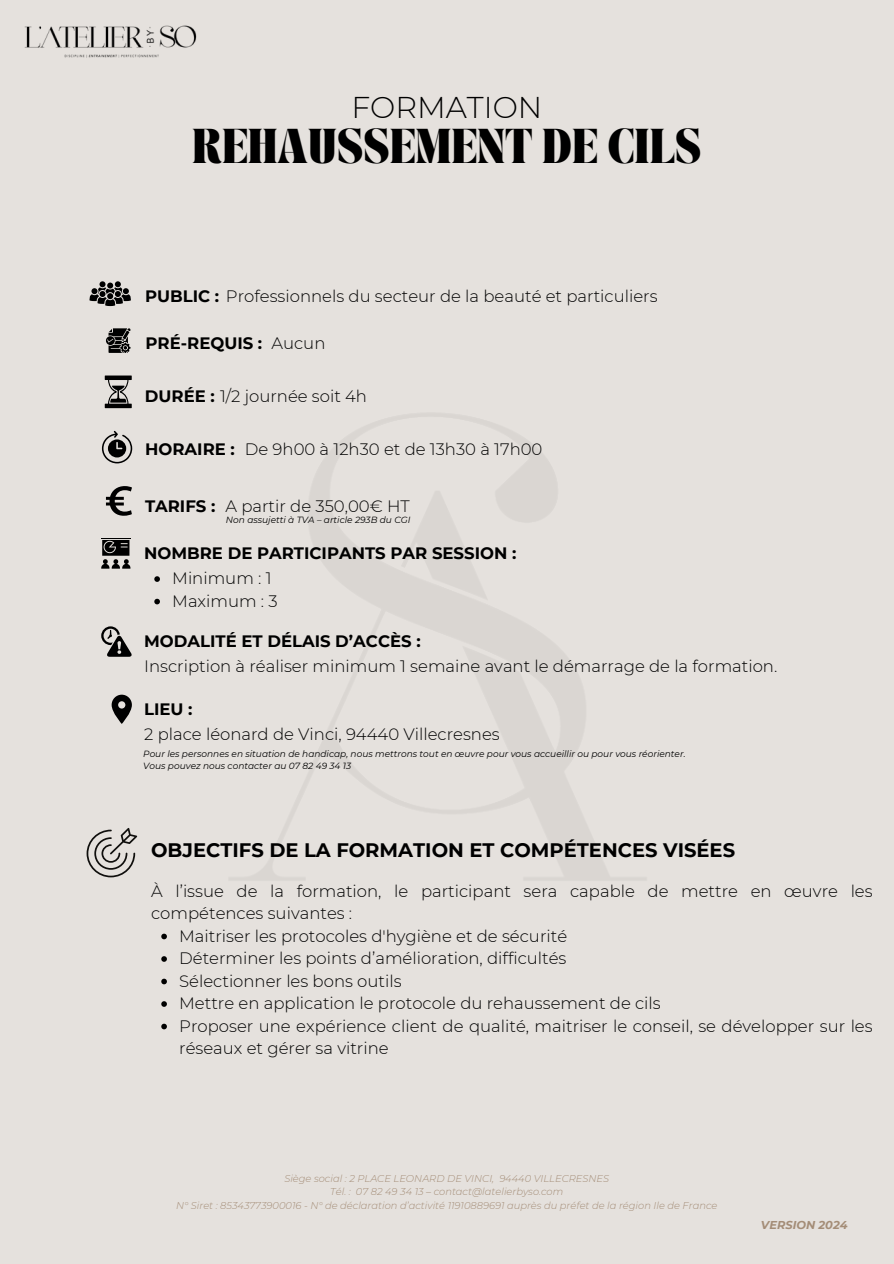
<style>
.page{position:relative;width:894px;height:1264px;background:#fff}
.page>*{position:absolute;margin:0;border:0;box-sizing:border-box;transform-origin:0 0}
.t1{font:700 30px "TANASHFORD";color:#000}
.t2{font:300 30px "Montserrat";color:#000}
.t3{font:700 19.5px "Montserrat";color:#000}
.t4{font:300 16.5px/22.5px "Montserrat";color:#000}
.t5{font:700 16.5px "Montserrat";color:#000}
.t6{font:italic 700 11.4px "Montserrat";color:#a48d77}
.t7{font:italic 300 9.9px "Montserrat";color:#a48d77}
.t8{font:italic 9px "Montserrat";color:#000}
.s1{font-weight:700}
</style>
<div class="page">
<div style="left:0;top:0;width:893px;height:1263px;background:#e5e1dd"></div>
<svg style="left:89px;top:281px;width:42px;height:25px"></svg>
<svg style="left:106px;top:328px;width:25px;height:25px"></svg>
<svg style="left:102px;top:431px;width:30px;height:32px"></svg>
<svg style="left:105px;top:375px;width:27px;height:33px"></svg>
<svg style="left:106px;top:486px;width:26px;height:29px"></svg>
<svg style="left:101px;top:538px;width:29px;height:30px"></svg>
<svg style="left:101px;top:626px;width:31px;height:30px"></svg>
<svg style="left:112px;top:694px;width:20px;height:30px"></svg>
<svg style="left:87px;top:828px;width:50px;height:49px"></svg>
<img style="left:24px;top:25px;width:173px;height:33px">
<svg style="left:154px;top:576px;width:6px;height:6px"></svg>
<svg style="left:154px;top:598px;width:6px;height:6px"></svg>
<svg style="left:161px;top:933px;width:6px;height:6px"></svg>
<svg style="left:161px;top:956px;width:6px;height:5px"></svg>
<svg style="left:161px;top:978px;width:6px;height:6px"></svg>
<svg style="left:161px;top:1001px;width:6px;height:5px"></svg>
<svg style="left:161px;top:1023px;width:6px;height:6px"></svg>
<h2 class="t2" style="left:351px;top:89px;width:192px">FORMATION</h2>
<h1 class="t1" style="left:192px;top:127px;width:510px">REHAUSSEMENT DE CILS</h1>
<p class="t4" style="left:145px;top:285px;width:514px"><span class="s1">PUBLIC :</span> Professionnels du secteur de la beauté et particuliers</p>
<p class="t5" style="left:145px;top:333px;width:118px">PRÉ-REQUIS :</p>
<p class="t4" style="left:271px;top:332px;width:55px">Aucun</p>
<p class="t4" style="left:145px;top:385px;width:223px"><span class="s1">DURÉE :</span> 1/2 journée soit 4h</p>
<p class="t5" style="left:145px;top:439px;width:91px">HORAIRE :</p>
<p class="t4" style="left:245px;top:438px;width:299px">De 9h00 à 12h30 et de 13h30 à 17h00</p>
<p class="t5" style="left:145px;top:496px;width:72px">TARIFS :</p>
<h4 class="t4" style="left:225px;top:494px;width:186px">A partir de 350,00€ HT</h4>
<h5 class="t8" style="left:226px;top:514px;width:186px">Non assujetti à TVA – article 293B du CGI</h5>
<p class="t5" style="left:144px;top:543px;width:373px">NOMBRE DE PARTICIPANTS PAR SESSION :</p>
<h5 class="t4" style="left:172px;top:567px;width:101px">Minimum : 1</h5>
<h5 class="t4" style="left:172px;top:589px;width:107px">Maximum : 3</h5>
<h5 class="t5" style="left:144px;top:631px;width:278px">MODALITÉ ET DÉLAIS D’ACCÈS :</h5>
<h5 class="t4" style="left:144px;top:654px;width:634px">Inscription à réaliser minimum 1 semaine avant le démarrage de la formation.</h5>
<p class="t5" style="left:144px;top:699px;width:50px">LIEU :</p>
<h4 class="t4" style="left:144px;top:722px;width:357px">2 place léonard de Vinci, 94440 Villecresnes</h4>
<h4 class="t8" style="left:143px;top:748px;width:543px">Pour les personnes en situation de handicap, nous mettrons tout en œuvre pour vous accueillir ou pour vous réorienter.</h4>
<h4 class="t8" style="left:143px;top:760px;width:209px">Vous pouvez nous contacter au 07 82 49 34 13</h4>
<h3 class="t3" style="left:151px;top:838px;width:585px">OBJECTIFS DE LA FORMATION ET COMPÉTENCES VISÉES</h3>
<h4 class="t4" style="left:151px;top:879px;width:722px">À l’issue de la formation, le participant sera capable de mettre en œuvre les compétences suivantes :</h4>
<h5 class="t4" style="left:179px;top:924px;width:389px">Maitriser les protocoles d'hygiène et de sécurité</h5>
<h4 class="t4" style="left:179px;top:946px;width:389px">Déterminer les points d’amélioration, difficultés</h4>
<h5 class="t4" style="left:179px;top:969px;width:224px">Sélectionner les bons outils</h5>
<p class="t4" style="left:179px;top:991px;width:483px">Mettre en application le protocole du rehaussement de cils</p>
<p class="t4" style="left:179px;top:1014px;width:694px">Proposer une expérience client de qualité, maitriser le conseil, se développer sur les réseaux et gérer sa vitrine</p>
<h4 class="t7" style="left:284px;top:1172px;width:326px">Siège social : 2 PLACE LEONARD DE VINCI, 94440 VILLECRESNES</h4>
<h4 class="t7" style="left:330px;top:1185px;width:234px">Tél. : 07 82 49 34 13 – contact@latelierbyso.com</h4>
<p class="t7" style="left:176px;top:1198px;width:543px">N° Siret : 85343773900016 - N° de déclaration d’activité 11910889691 auprès du préfet de la région Ile de France</p>
<p class="t6" style="left:760px;top:1218px;width:88px">VERSION 2024</p>
</div>
